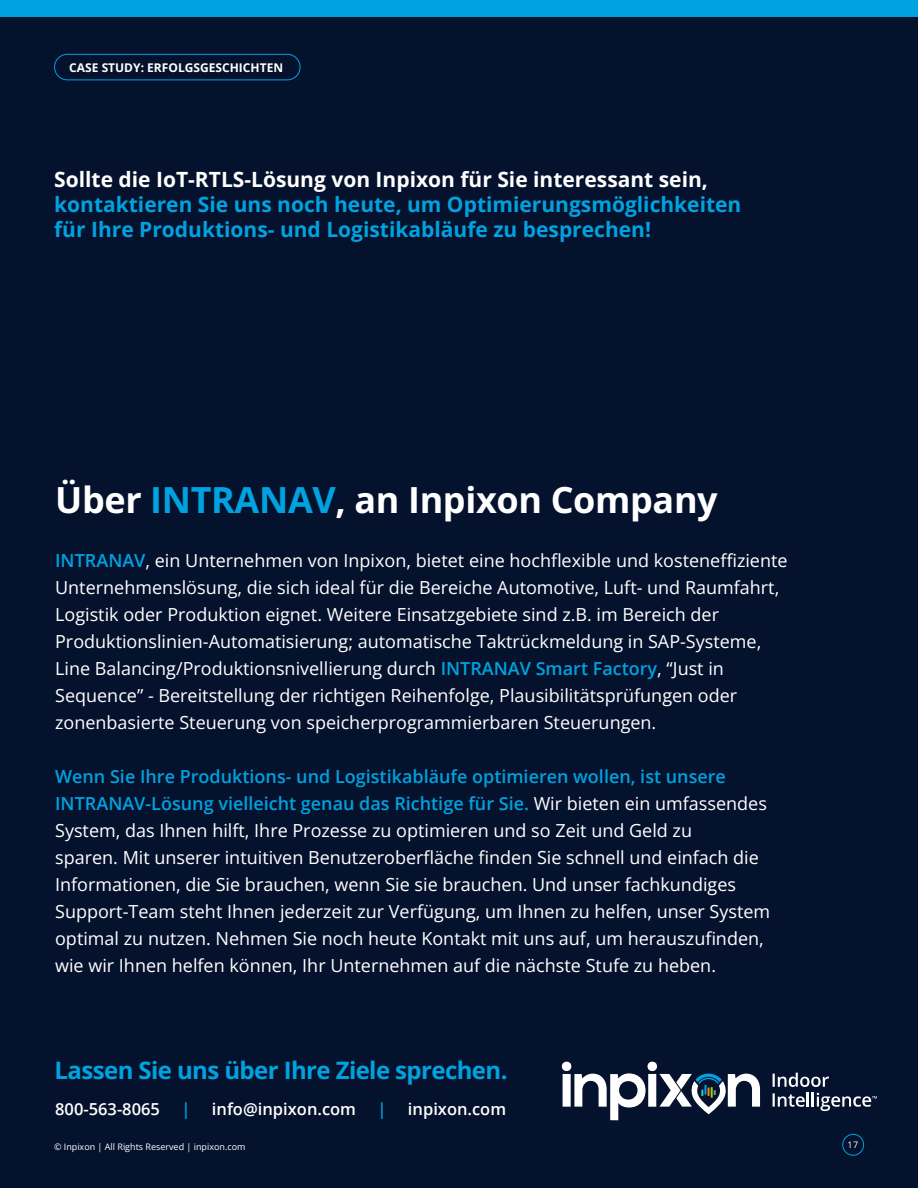
<style>
.page{position:relative;width:918px;height:1188px;background:#05122d}
.page>*{position:absolute;margin:0;border:0;box-sizing:border-box;transform-origin:0 0}
.t1{font:700 36px "Open Sans";letter-spacing:-.01em;color:#fff}
.t2{font:700 24px "Open Sans";letter-spacing:-.025em;color:#00a2e0}
.t3{font:700 21px/25.2px "Open Sans";color:#00a2e0}
.t4{font:700 21px "Open Sans";color:#fff}
.t5{font:18px/27px "Open Sans";color:#fff}
.t6{font:600 16.5px "Open Sans";color:#fff}
.t7{font:600 16.5px "Open Sans";color:#00a2e0}
.t8{font:700 12px "Open Sans";color:#fff}
.t9{font:9px "Open Sans";color:#fff}
.s1{color:#00a2e0}
.s2{font-weight:600;color:#00a2e0}
</style>
<div class="page">
<div style="left:842px;top:1134px;width:22px;height:22px;border:1px solid #00a2e0;border-radius:50%"></div>
<svg style="left:562px;top:1061px;width:198px;height:59px"></svg>
<svg style="left:773px;top:1073px;width:56px;height:14px"></svg>
<svg style="left:773px;top:1093px;width:104px;height:18px"></svg>
<div style="left:0;top:0;width:918px;height:16px;background:#00a2e0"></div>
<div style="left:54px;top:54px;width:246px;height:26px;border:1px solid #00a2e0;border-radius:13px"></div>
<p class="t8" style="left:69px;top:60px;width:215px">CASE STUDY: ERFOLGSGESCHICHTEN</p>
<p class="t4" style="left:54px;top:165px;width:655px">Sollte die IoT-RTLS-Lösung von Inpixon für Sie interessant sein,</p>
<p class="t3" style="left:54px;top:191px;width:689px">kontaktieren Sie uns noch heute, um Optimierungsmöglichkeiten für Ihre Produktions- und Logistikabläufe zu besprechen!</p>
<h1 class="t1" style="left:55px;top:475px;width:664px">Über <span class="s1">INTRANAV</span>, an Inpixon Company</h1>
<p class="t5" style="left:55px;top:546px;width:734px"><span class="s2">INTRANAV</span>, ein Unternehmen von Inpixon, bietet eine hochflexible und kosteneffiziente Unternehmenslösung, die sich ideal für die Bereiche Automotive, Luft- und Raumfahrt, Logistik oder Produktion eignet. Weitere Einsatzgebiete sind z.B. im Bereich der Produktionslinien-Automatisierung; automatische Taktrückmeldung in SAP-Systeme, Line Balancing/Produktionsnivellierung durch <span class="s2">INTRANAV Smart Factory</span>, “Just in Sequence” - Bereitstellung der richtigen Reihenfolge, Plausibilitätsprüfungen oder zonenbasierte Steuerung von speicherprogrammierbaren Steuerungen.</p>
<p class="t5" style="left:55px;top:762px;width:717px"><span class="s2">Wenn Sie Ihre Produktions- und Logistikabläufe optimieren wollen, ist unsere INTRANAV-Lösung vielleicht genau das Richtige für Sie.</span> Wir bieten ein umfassendes System, das Ihnen hilft, Ihre Prozesse zu optimieren und so Zeit und Geld zu<br>sparen. Mit unserer intuitiven Benutzeroberfläche finden Sie schnell und einfach die Informationen, die Sie brauchen, wenn Sie sie brauchen. Und unser fachkundiges Support-Team steht Ihnen jederzeit zur Verfügung, um Ihnen zu helfen, unser System optimal zu nutzen. Nehmen Sie noch heute Kontakt mit uns auf, um herauszufinden, wie wir Ihnen helfen können, Ihr Unternehmen auf die nächste Stufe zu heben.</p>
<h2 class="t2" style="left:55px;top:1054px;width:454px">Lassen Sie uns über Ihre Ziele sprechen.</h2>
<p class="t6" style="left:55px;top:1097px;width:106px">800-563-8065</p>
<p class="t7" style="left:181px;top:1097px;width:11px">|</p>
<p class="t6" style="left:212px;top:1097px;width:146px">info@inpixon.com</p>
<p class="t7" style="left:377px;top:1097px;width:11px">|</p>
<p class="t6" style="left:408px;top:1097px;width:100px">inpixon.com</p>
<p class="t9" style="left:54px;top:1141px;width:193px">© Inpixon | All Rights Reserved | inpixon.com</p>
<p class="t9" style="left:848px;top:1138px;width:12px">17</p>
</div>
